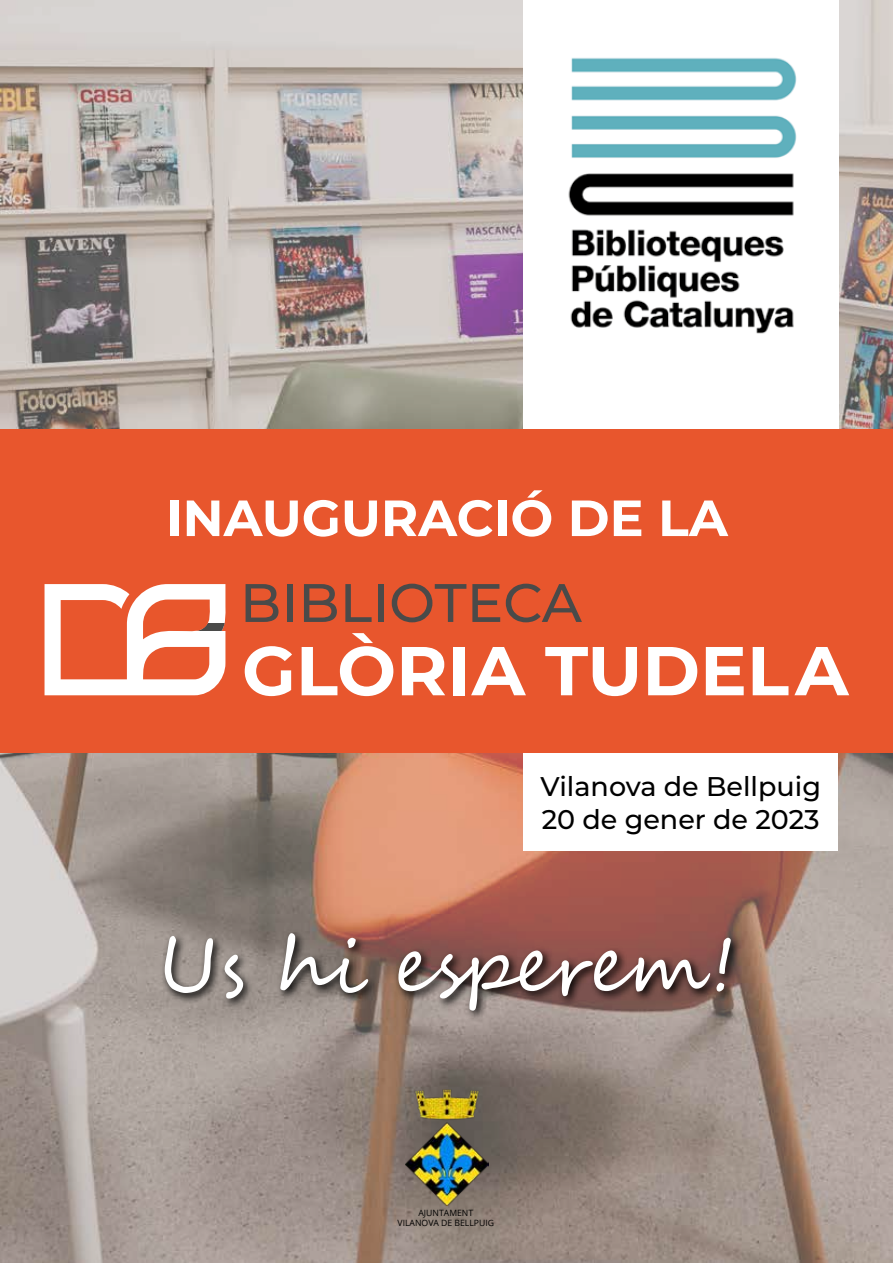
<style>
.page{position:relative;width:893px;height:1263px;background:#fff}
.page>*{position:absolute;margin:0;border:0;box-sizing:border-box;transform-origin:0 0}
.t1{font:75px "Segoe Script";color:#fff}
.t2{font:700 50.7px "Montserrat";color:#fff}
.t3{font:500 27px/32.4px "Montserrat";color:#000}
.t4{font:8.7px/10.4px "Open Sans";color:#000;text-align:center}
</style>
<div class="page">
<img style="left:1px;top:0;width:892px;height:1263px">
<div style="left:523px;top:0;width:315px;height:850px;background:#fff"></div>
<img style="left:568px;top:58px;width:229px;height:276px">
<div style="left:0;top:429px;width:893px;height:324px;background:#e8562d"></div>
<img style="left:405px;top:1089px;width:84px;height:117px">
<svg style="left:246px;top:584px;width:32px;height:38px"></svg>
<div style="left:287px;top:584px;width:5px;height:38px;background:#4a4a49"></div>
<svg style="left:304px;top:584px;width:33px;height:38px"></svg>
<svg style="left:345px;top:584px;width:27px;height:38px"></svg>
<div style="left:378px;top:584px;width:5px;height:38px;background:#4a4a49"></div>
<svg style="left:392px;top:584px;width:74px;height:38px"></svg>
<svg style="left:472px;top:584px;width:28px;height:38px"></svg>
<svg style="left:506px;top:584px;width:76px;height:38px"></svg>
<svg style="left:245px;top:646px;width:47px;height:50px"></svg>
<svg style="left:302px;top:633px;width:91px;height:63px"></svg>
<svg style="left:402px;top:647px;width:43px;height:48px"></svg>
<div style="left:453px;top:647px;width:12px;height:48px;background:#fff"></div>
<svg style="left:471px;top:647px;width:55px;height:48px"></svg>
<svg style="left:545px;top:647px;width:92px;height:49px"></svg>
<svg style="left:648px;top:647px;width:49px;height:48px"></svg>
<svg style="left:706px;top:647px;width:38px;height:48px"></svg>
<svg style="left:753px;top:647px;width:35px;height:48px"></svg>
<svg style="left:794px;top:647px;width:55px;height:48px"></svg>
<svg style="left:45px;top:584px;width:181px;height:111px"></svg>
<svg style="left:160px;top:928px;width:581px;height:93px;background:#7f635d"></svg>
<h2 class="t2" style="left:166px;top:481px;width:563px">INAUGURACIÓ DE LA</h2>
<p class="t3" style="left:541px;top:769px;width:282px">Vilanova de Bellpuig<br>20 de gener de 2023</p>
<h1 class="t1" style="left:158px;top:905px;width:579px">Us hi esperem!</h1>
<p class="t4" style="left:398px;top:1207px;width:98px">AJUNTAMENT<br>VILANOVA DE BELLPUIG</p>
</div>
